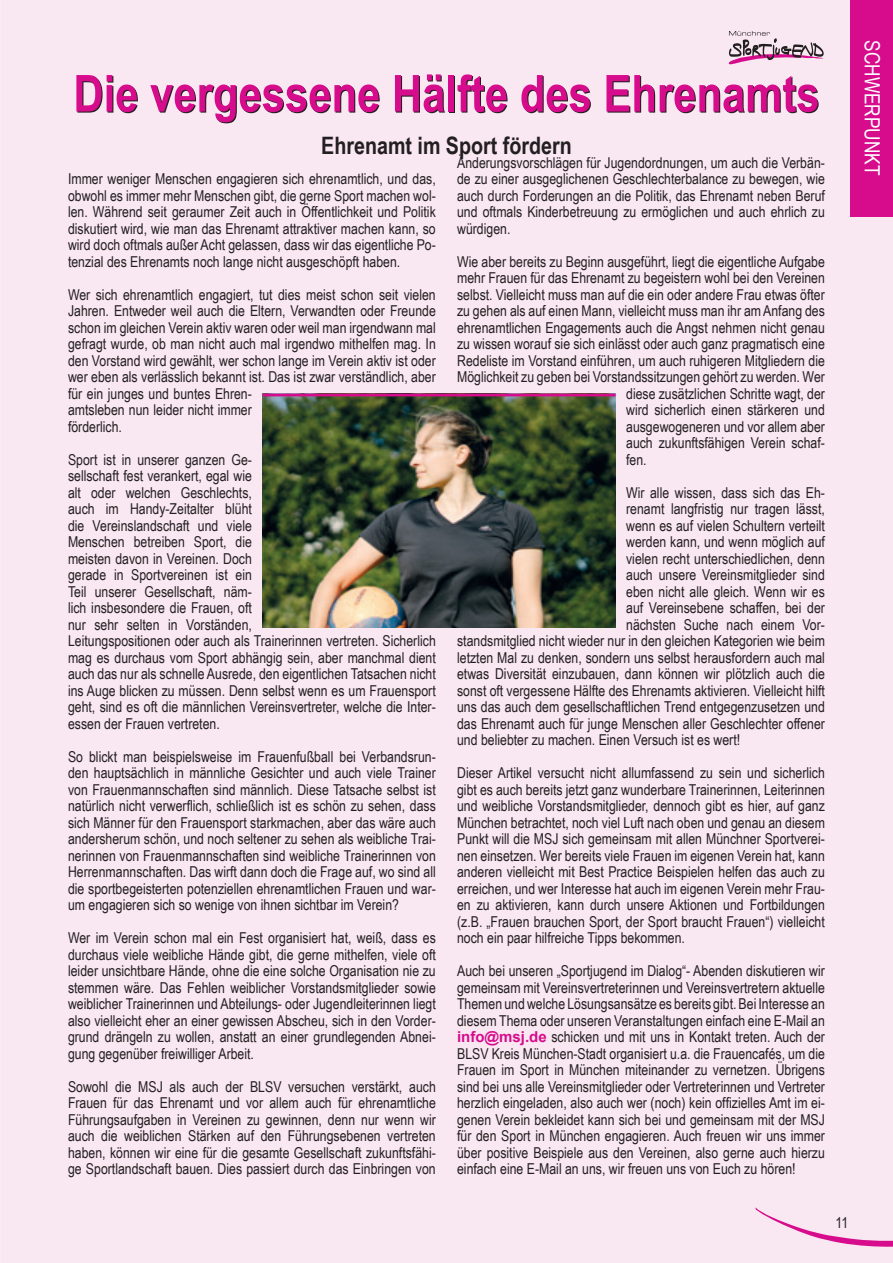
<style>
.page{position:relative;width:893px;height:1263px;background:#f9e7f1}
.page>*{position:absolute;margin:0;border:0;box-sizing:border-box;transform-origin:0 0}
.t1{font:700 51px "Arial Narrow";color:#d70c8c}
.t2{font:700 24px "Arial Narrow";color:#231f20}
.t3{font:21px "Arial Narrow";color:#fff}
.t4{font:15px/16.5px "Arial Narrow";color:#231f20;text-align:justify}
.s1{font-family:"Arial";font-weight:700;color:#d70c8c}
</style>
<div class="page">
<svg style="left:755px;top:1207px;width:138px;height:40px"></svg>
<svg style="left:729px;top:31px;width:95px;height:33px"></svg>
<div style="left:850px;top:0;width:43px;height:217px;background:#d70c8c"></div>
<img style="left:263px;top:396px;width:352px;height:232px">
<hr style="left:263px;top:394px;width:352px;height:2px;background:#d70c8c">
<p class="t1" style="left:73px;top:55px;width:748px">Die vergessene Hälfte des Ehrenamts</p>
<p class="t2" style="left:321px;top:127px;width:252px">Ehrenamt im Sport fördern</p>
<p class="t4" style="left:457px;top:154px;width:369px">Änderungsvorschlägen für Jugendordnungen, um auch die Verbän&shy;de zu einer ausgeglichenen Geschlechterbalance zu bewegen, wie auch durch Forderungen an die Politik, das Ehrenamt neben Beruf und oftmals Kinderbetreuung zu ermöglichen und auch ehrlich zu würdigen.</p>
<p class="t4" style="left:457px;top:253px;width:369px">Wie aber bereits zu Beginn ausgeführt, liegt die eigentliche Aufgabe</p>
<p class="t4" style="left:457px;top:269px;width:369px">mehr Frauen für das Ehrenamt zu begeistern wohl bei den Vereinen</p>
<p class="t4" style="left:457px;top:286px;width:369px">selbst. Vielleicht muss man auf die ein oder andere Frau etwas öfter</p>
<p class="t4" style="left:457px;top:302px;width:369px">zu gehen als auf einen Mann, vielleicht muss man ihr am Anfang des</p>
<p class="t4" style="left:457px;top:319px;width:369px">ehrenamtlichen Engagements auch die Angst nehmen nicht genau</p>
<p class="t4" style="left:457px;top:335px;width:369px">zu wissen worauf sie sich einlässt oder auch ganz pragmatisch eine</p>
<p class="t4" style="left:457px;top:352px;width:369px">Redeliste im Vorstand einführen, um auch ruhigeren Mitgliedern die</p>
<p class="t4" style="left:457px;top:368px;width:369px">Möglichkeit zu geben bei Vorstandssitzungen gehört zu werden. Wer</p>
<p class="t4" style="left:626px;top:385px;width:200px">diese zusätzlichen Schritte wagt, der</p>
<p class="t4" style="left:626px;top:401px;width:200px">wird sicherlich einen stärkeren und</p>
<p class="t4" style="left:626px;top:418px;width:200px">ausgewogeneren und vor allem aber</p>
<p class="t4" style="left:626px;top:434px;width:200px">auch zukunftsfähigen Verein schaf-</p>
<p class="t4" style="left:626px;top:451px;width:22px">fen.</p>
<p class="t4" style="left:626px;top:484px;width:200px">Wir alle wissen, dass sich das Eh-</p>
<p class="t4" style="left:626px;top:500px;width:200px">renamt langfristig nur tragen lässt,</p>
<p class="t4" style="left:626px;top:517px;width:200px">wenn es auf vielen Schultern verteilt</p>
<p class="t4" style="left:626px;top:533px;width:200px">werden kann, und wenn möglich auf</p>
<p class="t4" style="left:626px;top:550px;width:200px">vielen recht unterschiedlichen, denn</p>
<p class="t4" style="left:626px;top:566px;width:200px">auch unsere Vereinsmitglieder sind</p>
<p class="t4" style="left:626px;top:583px;width:200px">eben nicht alle gleich. Wenn wir es</p>
<p class="t4" style="left:626px;top:599px;width:200px">auf Vereinsebene schaffen, bei der</p>
<p class="t4" style="left:626px;top:616px;width:200px">nächsten Suche nach einem Vor-</p>
<p class="t4" style="left:457px;top:632px;width:369px">standsmitglied nicht wieder nur in den gleichen Kategorien wie beim</p>
<p class="t4" style="left:457px;top:649px;width:369px">letzten Mal zu denken, sondern uns selbst herausfordern auch mal</p>
<p class="t4" style="left:457px;top:665px;width:369px">etwas Diversität einzubauen, dann können wir plötzlich auch die</p>
<p class="t4" style="left:457px;top:682px;width:369px">sonst oft vergessene Hälfte des Ehrenamts aktivieren. Vielleicht hilft</p>
<p class="t4" style="left:457px;top:698px;width:369px">uns das auch dem gesellschaftlichen Trend entgegenzusetzen und</p>
<p class="t4" style="left:457px;top:715px;width:369px">das Ehrenamt auch für junge Menschen aller Geschlechter offener</p>
<p class="t4" style="left:457px;top:731px;width:285px">und beliebter zu machen. Einen Versuch ist es wert!</p>
<p class="t4" style="left:457px;top:764px;width:369px">Dieser Artikel versucht nicht allumfassend zu sein und sicherlich gibt es auch bereits jetzt ganz wunderbare Trainerinnen, Leiterinnen und weibliche Vorstandsmitglieder, dennoch gibt es hier, auf ganz München betrachtet, noch viel Luft nach oben und genau an diesem Punkt will die MSJ sich gemeinsam mit allen Münchner Sportverei&shy;nen einsetzen. Wer bereits viele Frauen im eigenen Verein hat, kann anderen vielleicht mit Best Practice Beispielen helfen das auch zu erreichen, und wer Interesse hat auch im eigenen Verein mehr Frau&shy;en zu aktivieren, kann durch unsere Aktionen und Fortbildungen (z.B. „Frauen brauchen Sport, der Sport braucht Frauen“) vielleicht noch ein paar hilfreiche Tipps bekommen.</p>
<p class="t4" style="left:457px;top:962px;width:369px">Auch bei unseren „Sportjugend im Dialog“- Abenden diskutieren wir gemeinsam mit Vereinsvertreterinnen und Vereinsvertretern aktuelle Themen und welche Lösungsansätze es bereits gibt. Bei Interesse an diesem Thema oder unseren Veranstaltungen einfach eine E-Mail an <span class="s1">info@msj.de</span> schicken und mit uns in Kontakt treten. Auch der BLSV Kreis München-Stadt organisiert u.a. die Frauencafés, um die Frauen im Sport in München miteinander zu vernetzen. Übrigens sind bei uns alle Vereinsmitglieder oder Vertreterinnen und Vertreter herzlich eingeladen, also auch wer (noch) kein offizielles Amt im ei&shy;genen Verein bekleidet kann sich bei und gemeinsam mit der MSJ für den Sport in München engagieren. Auch freuen wir uns immer über positive Beispiele aus den Vereinen, also gerne auch hierzu einfach eine E-Mail an uns, wir freuen uns von Euch zu hören!</p>
<p class="t4" style="left:68px;top:170px;width:369px">Immer weniger Menschen engagieren sich ehrenamtlich, und das, obwohl es immer mehr Menschen gibt, die gerne Sport machen wol&shy;len. Während seit geraumer Zeit auch in Öffentlichkeit und Politik diskutiert wird, wie man das Ehrenamt attraktiver machen kann, so wird doch oftmals außer Acht gelassen, dass wir das eigentliche Po&shy;tenzial des Ehrenamts noch lange nicht ausgeschöpft haben.</p>
<p class="t4" style="left:68px;top:286px;width:369px;text-align:left">Wer sich ehrenamtlich engagiert, tut dies meist schon seit vielen Jahren. Entweder weil auch die Eltern, Verwandten oder Freunde schon im gleichen Verein aktiv waren oder weil man irgendwann mal gefragt wurde, ob man nicht auch mal irgendwo mithelfen mag. In den Vorstand wird gewählt, wer schon lange im Verein aktiv ist oder wer eben als verlässlich bekannt ist. Das ist zwar verständlich, aber für ein junges und buntes Ehren-<br>amtsleben nun leider nicht immer<br>förderlich.</p>
<p class="t4" style="left:68px;top:451px;width:369px;text-align:left">Sport ist in unserer ganzen Ge-<br>sellschaft fest verankert, egal wie<br>alt oder welchen Geschlechts,<br>auch im Handy-Zeitalter blüht<br>die Vereinslandschaft und viele<br>Menschen betreiben Sport, die<br>meisten davon in Vereinen. Doch<br>gerade in Sportvereinen ist ein<br>Teil unserer Gesellschaft, näm-<br>lich insbesondere die Frauen, oft<br>nur sehr selten in Vorständen,<br>Leitungspositionen oder auch als Trainerinnen vertreten. Sicherlich mag es durchaus vom Sport abhängig sein, aber manchmal dient auch das nur als schnelle Ausrede, den eigentlichen Tatsachen nicht ins Auge blicken zu müssen. Denn selbst wenn es um Frauensport geht, sind es oft die männlichen Vereinsvertreter, welche die Inter&shy;essen der Frauen vertreten.</p>
<p class="t4" style="left:68px;top:748px;width:369px">So blickt man beispielsweise im Frauenfußball bei Verbandsrun&shy;den hauptsächlich in männliche Gesichter und auch viele Trainer von Frauenmannschaften sind männlich. Diese Tatsache selbst ist natürlich nicht verwerflich, schließlich ist es schön zu sehen, dass sich Männer für den Frauensport starkmachen, aber das wäre auch andersherum schön, und noch seltener zu sehen als weibliche Trai&shy;nerinnen von Frauenmannschaften sind weibliche Trainerinnen von Herrenmannschaften. Das wirft dann doch die Frage auf, wo sind all die sportbegeisterten potenziellen ehrenamtlichen Frauen und war&shy;um engagieren sich so wenige von ihnen sichtbar im Verein?</p>
<p class="t4" style="left:68px;top:929px;width:369px">Wer im Verein schon mal ein Fest organisiert hat, weiß, dass es durchaus viele weibliche Hände gibt, die gerne mithelfen, viele oft leider unsichtbare Hände, ohne die eine solche Organisation nie zu stemmen wäre. Das Fehlen weiblicher Vorstandsmitglieder sowie weiblicher Trainerinnen und Abteilungs- oder Jugendleiterinnen liegt also vielleicht eher an einer gewissen Abscheu, sich in den Vorder&shy;grund drängeln zu wollen, anstatt an einer grundlegenden Abnei&shy;gung gegenüber freiwilliger Arbeit.</p>
<p class="t4" style="left:68px;top:1078px;width:369px">Sowohl die MSJ als auch der BLSV versuchen verstärkt, auch Frauen für das Ehrenamt und vor allem auch für ehrenamtliche Führungsaufgaben in Vereinen zu gewinnen, denn nur wenn wir auch die weiblichen Stärken auf den Führungsebenen vertreten haben, können wir eine für die gesamte Gesellschaft zukunftsfähi&shy;ge Sportlandschaft bauen. Dies passiert durch das Einbringen von</p>
<p class="t4" style="left:835px;top:1214px;width:14px">11</p>
<p class="t3" style="left:888px;top:40px;width:136px;rotate:90deg">SCHWERPUNKT</p>
</div>
